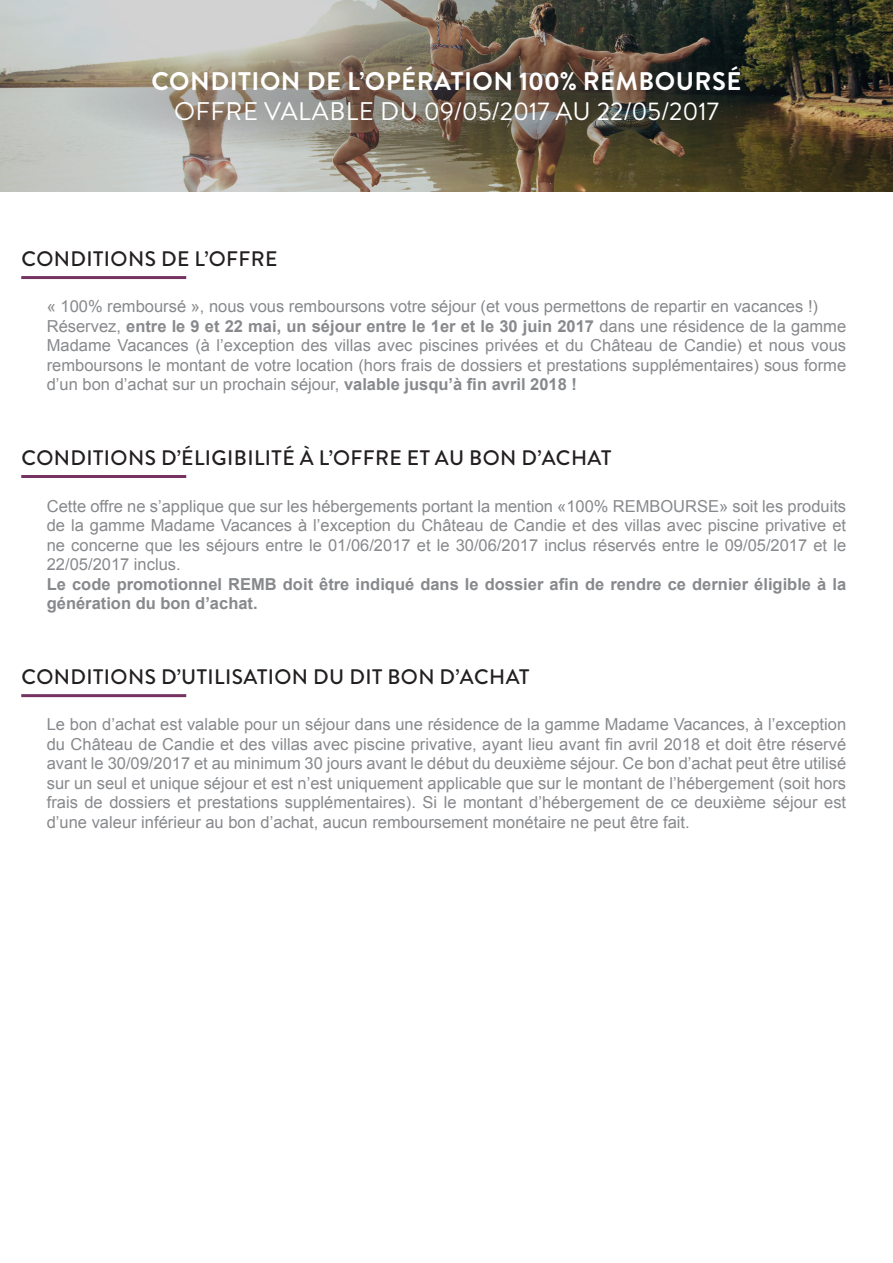
<style>
.page{position:relative;width:893px;height:1263px;background:#fff}
.page>*{position:absolute;margin:0;border:0;box-sizing:border-box;transform-origin:0 0}
.t1{font:25.5px "Brandon Grotesque";letter-spacing:.005em;color:#fff}
.t2{font:700 25.5px "Brandon Grotesque";letter-spacing:.02em;color:#fff}
.t3{font:500 21px "Brandon Grotesque";letter-spacing:.02em;color:#231f20}
.t4{font:16.5px/19.5px "Arial";color:#87898c;text-align:justify}
.t5{font:700 16.5px/19.5px "Arial";color:#87898c}
.s1{font-weight:700}
</style>
<div class="page">
<img style="left:0;top:0;width:893px;height:191px">
<img style="left:58px;top:39px;width:777px;height:118px;border-radius:50%">
<hr style="left:21px;top:276px;width:165px;height:3px;background:#763362">
<hr style="left:21px;top:475px;width:165px;height:3px;background:#763362">
<hr style="left:21px;top:694px;width:165px;height:3px;background:#763362">
<h1 class="t2" style="left:151px;top:63px;width:591px">CONDITION DE L’OPÉRATION 100% REMBOURSÉ</h1>
<h1 class="t1" style="left:174px;top:94px;width:546px">OFFRE VALABLE DU 09/05/2017 AU 22/05/2017</h1>
<p class="t3" style="left:21px;top:244px;width:258px">CONDITIONS DE L’OFFRE</p>
<p class="t4" style="left:47px;top:297px;width:801px;text-align:left">« 100% remboursé », nous vous remboursons votre séjour (et vous permettons de repartir en vacances !)<br>Réservez, <span class="s1">entre le 9 et 22 mai, un séjour entre le 1er et le 30 juin 2017</span> dans une résidence de la gamme Madame Vacances (à l’exception des villas avec piscines privées et du Château de Candie) et nous vous remboursons le montant de votre location (hors frais de dossiers et prestations supplémentaires) sous forme d’un bon d’achat sur un prochain séjour, <span class="s1">valable jusqu’à fin avril 2018 !</span></p>
<p class="t3" style="left:21px;top:443px;width:591px">CONDITIONS D’ÉLIGIBILITÉ À L’OFFRE ET AU BON D’ACHAT</p>
<p class="t4" style="left:47px;top:497px;width:801px">Cette offre ne s’applique que sur les hébergements portant la mention «100% REMBOURSE» soit les produits de la gamme Madame Vacances à l’exception du Château de Candie et des villas avec piscine privative et ne concerne que les séjours entre le 01/06/2017 et le 30/06/2017 inclus réservés entre le 09/05/2017 et le 22/05/2017 inclus.</p>
<p class="t5" style="left:47px;top:575px;width:801px">Le code promotionnel REMB doit être indiqué dans le dossier afin de rendre ce dernier éligible à la génération du bon d’achat.</p>
<p class="t3" style="left:21px;top:662px;width:510px">CONDITIONS D’UTILISATION DU DIT BON D’ACHAT</p>
<p class="t4" style="left:47px;top:715px;width:801px">Le bon d’achat est valable pour un séjour dans une résidence de la gamme Madame Vacances, à l’exception du Château de Candie et des villas avec piscine privative, ayant lieu avant fin avril 2018 et doit être réservé avant le 30/09/2017 et au minimum 30 jours avant le début du deuxième séjour. Ce bon d’achat peut être utilisé sur un seul et unique séjour et est n’est uniquement applicable que sur le montant de l’hébergement (soit hors frais de dossiers et prestations supplémentaires). Si le montant d’hébergement de ce deuxième séjour est d’une valeur inférieur au bon d’achat, aucun remboursement monétaire ne peut être fait.</p>
</div>
